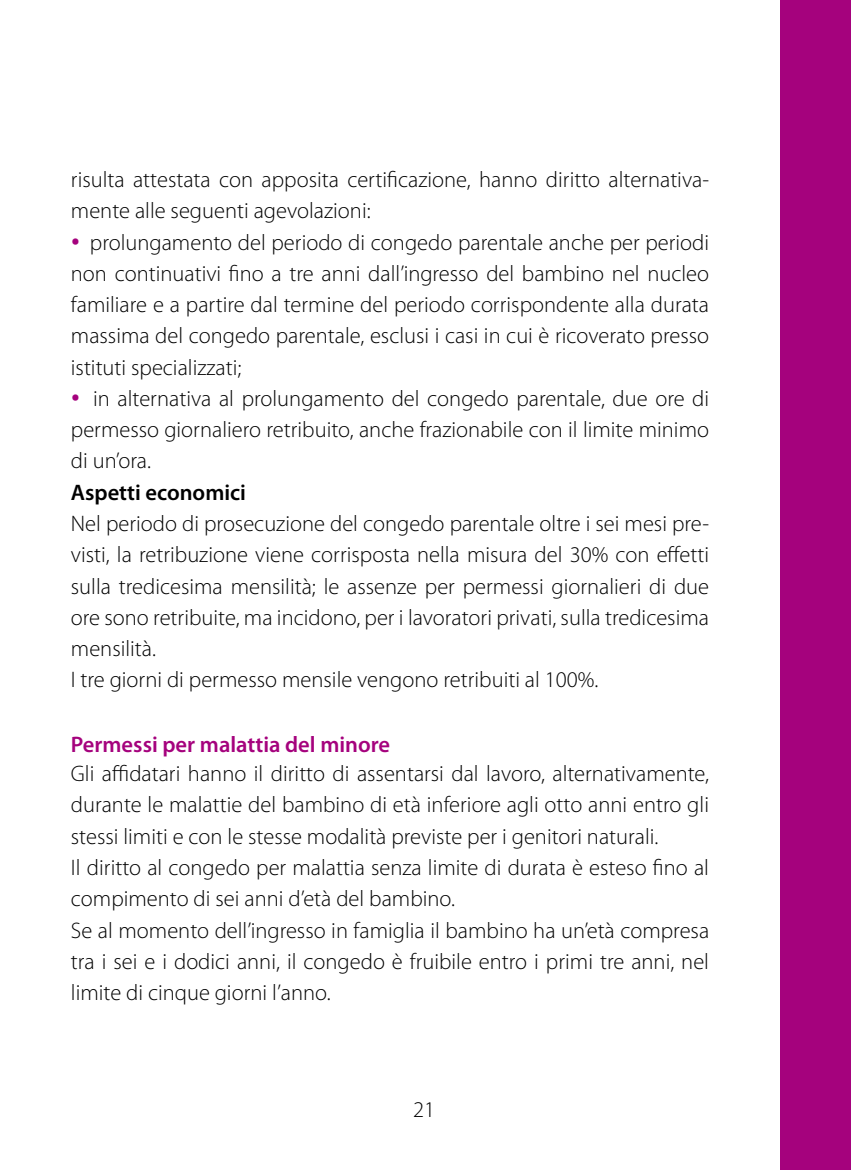
<style>
.page{position:relative;width:851px;height:1170px;background:#fff}
.page>*{position:absolute;margin:0;border:0;box-sizing:border-box;transform-origin:0 0}
.t1{font:300 22.5px/31.2px "Myriad Pro";color:#000}
.t2{font:600 22.5px "Myriad Pro";color:#a5027d}
.t3{font:600 22.5px "Myriad Pro";color:#000}
.s1{font-weight:600;font-size:40px;color:#a5027d}
</style>
<div class="page">
<div style="left:780px;top:0;width:70px;height:1169px;background:#a5027d"></div>
<p class="t1" style="left:71px;top:164px;width:639px">risulta attestata con apposita certificazione, hanno diritto alternativa&shy;mente alle seguenti agevolazioni:<br><span class="s1">·</span> prolungamento del periodo di congedo parentale anche per periodi non continuativi fino a tre anni dall’ingresso del bambino nel nucleo familiare e a partire dal termine del periodo corrispondente alla durata massima del congedo parentale, esclusi i casi in cui è ricoverato presso istituti specializzati;<br><span class="s1">·</span> in alternativa al prolungamento del congedo parentale, due ore di permesso giornaliero retribuito, anche frazionabile con il limite minimo di un’ora.</p>
<p class="t3" style="left:71px;top:478px;width:177px">Aspetti economici</p>
<p class="t1" style="left:71px;top:507px;width:639px">Nel periodo di prosecuzione del congedo parentale oltre i sei mesi pre&shy;visti, la retribuzione viene corrisposta nella misura del 30% con effetti sulla tredicesima mensilità; le assenze per permessi giornalieri di due ore sono retribuite, ma incidono, per i lavoratori privati, sulla tredicesima mensilità.<br>I tre giorni di permesso mensile vengono retribuiti al 100%.</p>
<p class="t2" style="left:71px;top:730px;width:321px">Permessi per malattia del minore</p>
<p class="t1" style="left:71px;top:757px;width:639px">Gli affidatari hanno il diritto di assentarsi dal lavoro, alternativamente, durante le malattie del bambino di età inferiore agli otto anni entro gli stessi limiti e con le stesse modalità previste per i genitori naturali.<br>Il diritto al congedo per malattia senza limite di durata è esteso fino al compimento di sei anni d’età del bambino.<br>Se al momento dell’ingresso in famiglia il bambino ha un’età compresa tra i sei e i dodici anni, il congedo è fruibile entro i primi tre anni, nel limite di cinque giorni l’anno.</p>
<p class="t1" style="left:413px;top:1093px;width:23px">21</p>
</div>
